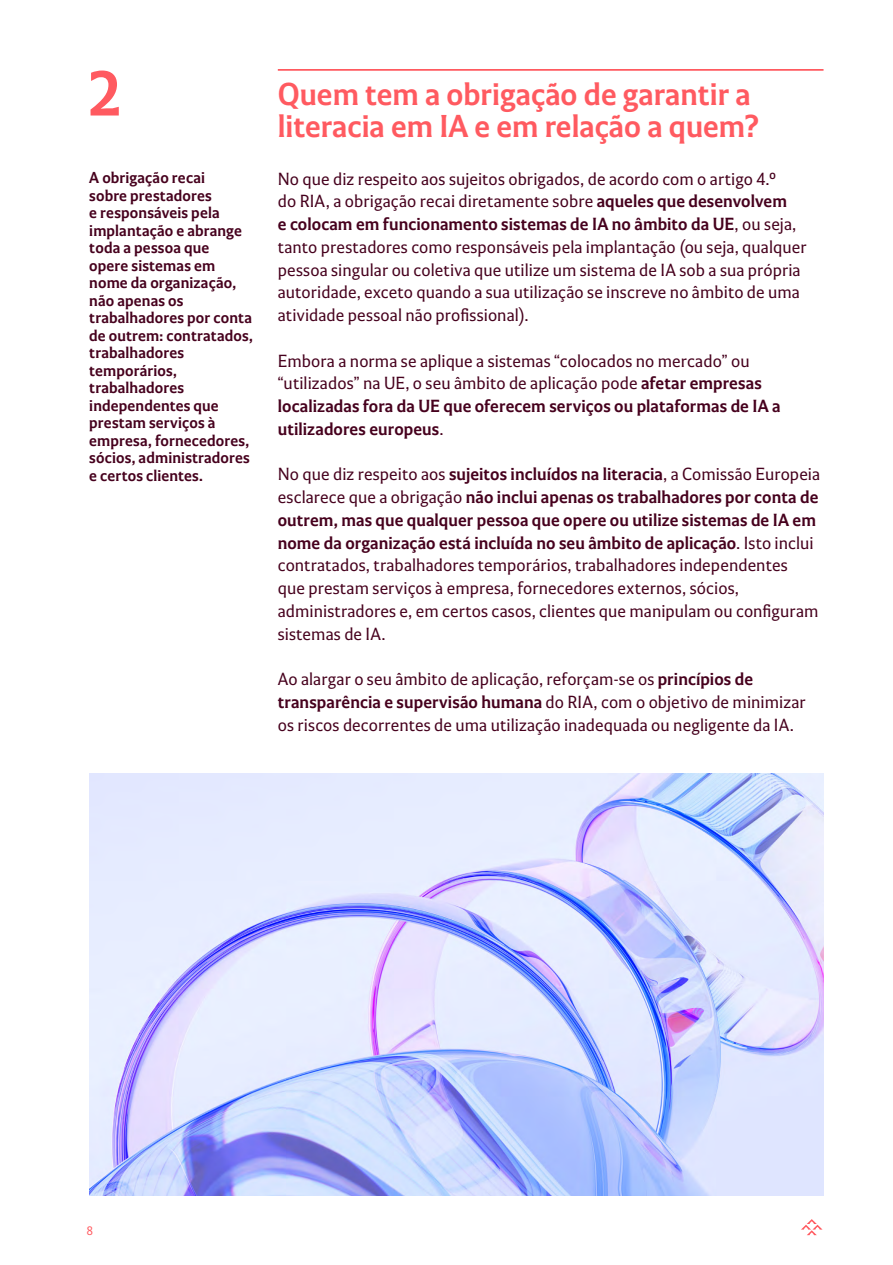
<style>
.page{position:relative;width:893px;height:1265px;background:#fff}
.page>*{position:absolute;margin:0;border:0;box-sizing:border-box;transform-origin:0 0}
.t1{font:700 63px "Cuatrecasas Text";color:#ff5a60}
.t2{font:700 31.5px/31.5px "Cuatrecasas Text";color:#ff5a60}
.t3{font:17.5px/22.8px "Cuatrecasas Text";letter-spacing:.005em;color:#46001d}
.t4{font:700 15.75px/17.5px "Cuatrecasas Text";letter-spacing:.01em;color:#46001d}
.t5{font:12.25px "Cuatrecasas Text";color:#ff5a60}
.s1{font-weight:700}
</style>
<div class="page">
<svg style="left:801px;top:1219px;width:21px;height:16px"></svg>
<hr style="left:278px;top:69px;width:545px;height:2px;background:#ff5a60">
<img style="left:89px;top:774px;width:734px;height:422px">
<h1 class="t1" style="left:89px;top:59px;width:33px">2</h1>
<p class="t4" style="left:89px;top:170px;width:165px">A obrigação recai<br>sobre prestadores<br>e responsáveis pela implantação e abrange toda a pessoa que<br>opere sistemas em nome da organização, não apenas os trabalhadores por conta de outrem: contratados, trabalhadores temporários, trabalhadores independentes que prestam serviços à empresa, fornecedores, sócios, administradores e certos clientes.</p>
<h2 class="t2" style="left:278px;top:81px;width:482px">Quem tem a obrigação de garantir a literacia em IA e em relação a quem?</h2>
<p class="t3" style="left:278px;top:168px;width:530px">No que diz respeito aos sujeitos obrigados, de acordo com o artigo 4.º<br>do RIA, a obrigação recai diretamente sobre <span class="s1">aqueles que desenvolvem<br>e colocam em funcionamento sistemas de IA no âmbito da UE</span>, ou seja, tanto prestadores como responsáveis pela implantação (ou seja, qualquer pessoa singular ou coletiva que utilize um sistema de IA sob a sua própria autoridade, exceto quando a sua utilização se inscreve no âmbito de uma atividade pessoal não profissional).</p>
<p class="t3" style="left:278px;top:350px;width:504px">Embora a norma se aplique a sistemas “colocados no mercado” ou “utilizados” na UE, o seu âmbito de aplicação pode <span class="s1">afetar empresas localizadas fora da UE que oferecem serviços ou plataformas de IA a utilizadores europeus</span>.</p>
<p class="t3" style="left:278px;top:464px;width:544px">No que diz respeito aos <span class="s1">sujeitos incluídos na literacia</span>, a Comissão Europeia esclarece que a obrigação <span class="s1">não inclui apenas os trabalhadores por conta de outrem, mas que qualquer pessoa que opere ou utilize sistemas de IA em nome da organização está incluída no seu âmbito de aplicação</span>. Isto inclui contratados, trabalhadores temporários, trabalhadores independentes<br>que prestam serviços à empresa, fornecedores externos, sócios, administradores e, em certos casos, clientes que manipulam ou configuram sistemas de IA.</p>
<p class="t3" style="left:278px;top:668px;width:529px">Ao alargar o seu âmbito de aplicação, reforçam-se os <span class="s1">princípios de transparência e supervisão humana</span> do RIA, com o objetivo de minimizar os riscos decorrentes de uma utilização inadequada ou negligente da IA.</p>
<p class="t5" style="left:87px;top:1224px;width:8px">8</p>
</div>
